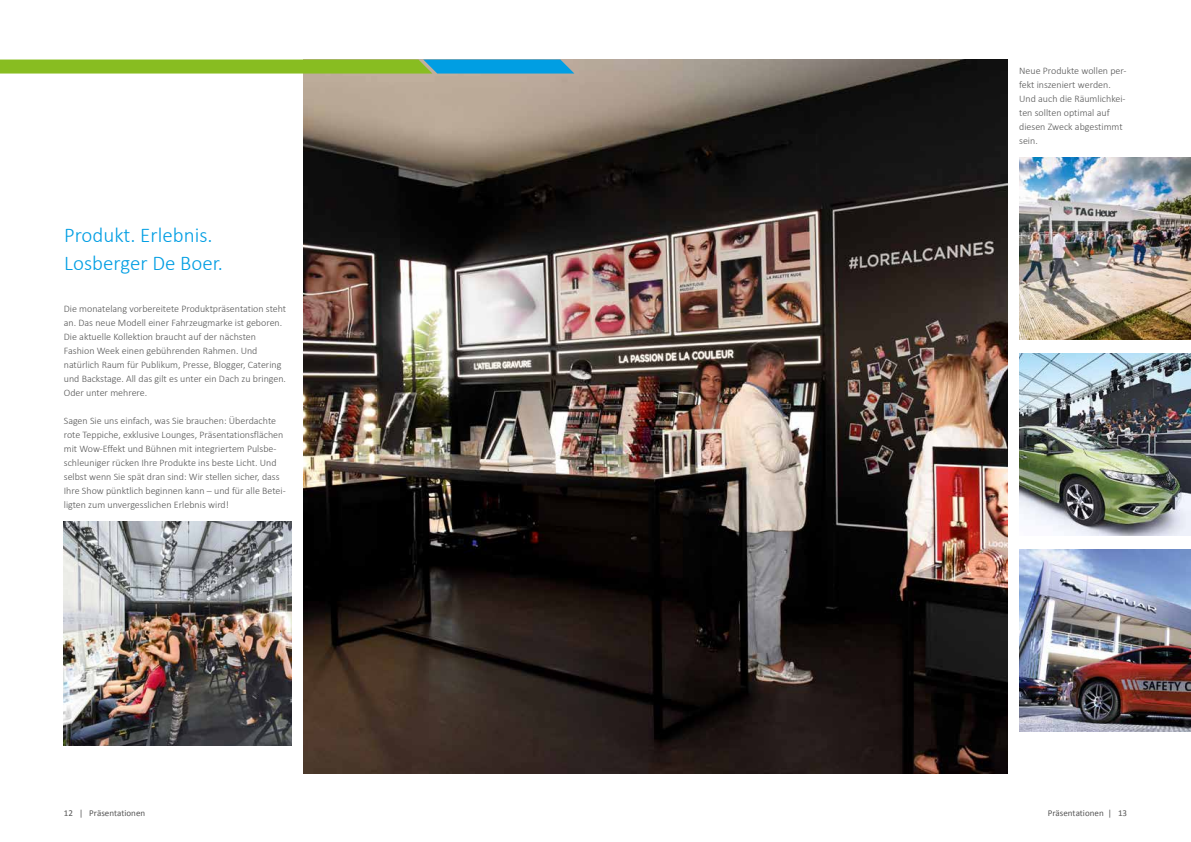
<style>
.page{position:relative;width:1191px;height:842px;background:#fff}
.page>*{position:absolute;margin:0;border:0;box-sizing:border-box;transform-origin:0 0}
.t1{font:300 21px/28px "Calibri";color:#009ee3}
.t2{font:300 10px/14px "Calibri";color:#565656}
.t3{font:9px "Calibri";color:#565656}
</style>
<div class="page">
<img style="left:304px;top:60px;width:703px;height:714px">
<img style="left:1019px;top:158px;width:172px;height:182px">
<img style="left:1019px;top:550px;width:172px;height:182px">
<img style="left:1019px;top:354px;width:172px;height:182px">
<img style="left:64px;top:522px;width:227px;height:224px">
<svg style="left:0;top:60px;width:574px;height:14px;background:#6cb655"></svg>
<h1 class="t1" style="left:64px;top:220px;width:160px">Produkt. Erlebnis.<br>Losberger De Boer.</h1>
<p class="t2" style="left:64px;top:301px;width:224px">Die monatelang vorbereitete Produktpräsentation steht an. Das neue Modell einer Fahrzeugmarke ist geboren.<br>Die aktuelle Kollektion braucht auf der nächsten Fashion Week einen gebührenden Rahmen. Und natürlich Raum für Publikum, Presse, Blogger, Catering und Backstage. All das gilt es unter ein Dach zu bringen.<br>Oder unter mehrere.</p>
<p class="t2" style="left:64px;top:413px;width:223px">Sagen Sie uns einfach, was Sie brauchen: Überdachte rote Teppiche, exklusive Lounges, Präsentationsflächen mit Wow-Effekt und Bühnen mit integriertem Pulsbe&shy;schleuniger rücken Ihre Produkte ins beste Licht. Und selbst wenn Sie spät dran sind: Wir stellen sicher, dass Ihre Show pünktlich beginnen kann – und für alle Betei&shy;ligten zum unvergesslichen Erlebnis wird!</p>
<p class="t2" style="left:1019px;top:63px;width:109px">Neue Produkte wollen per&shy;fekt inszeniert werden.<br>Und auch die Räumlichkei&shy;ten sollten optimal auf diesen Zweck abgestimmt sein.</p>
<p class="t3" style="left:64px;top:807px;width:83px">12 | Präsentationen</p>
<p class="t3" style="left:1047px;top:807px;width:81px">Präsentationen | 13</p>
</div>
